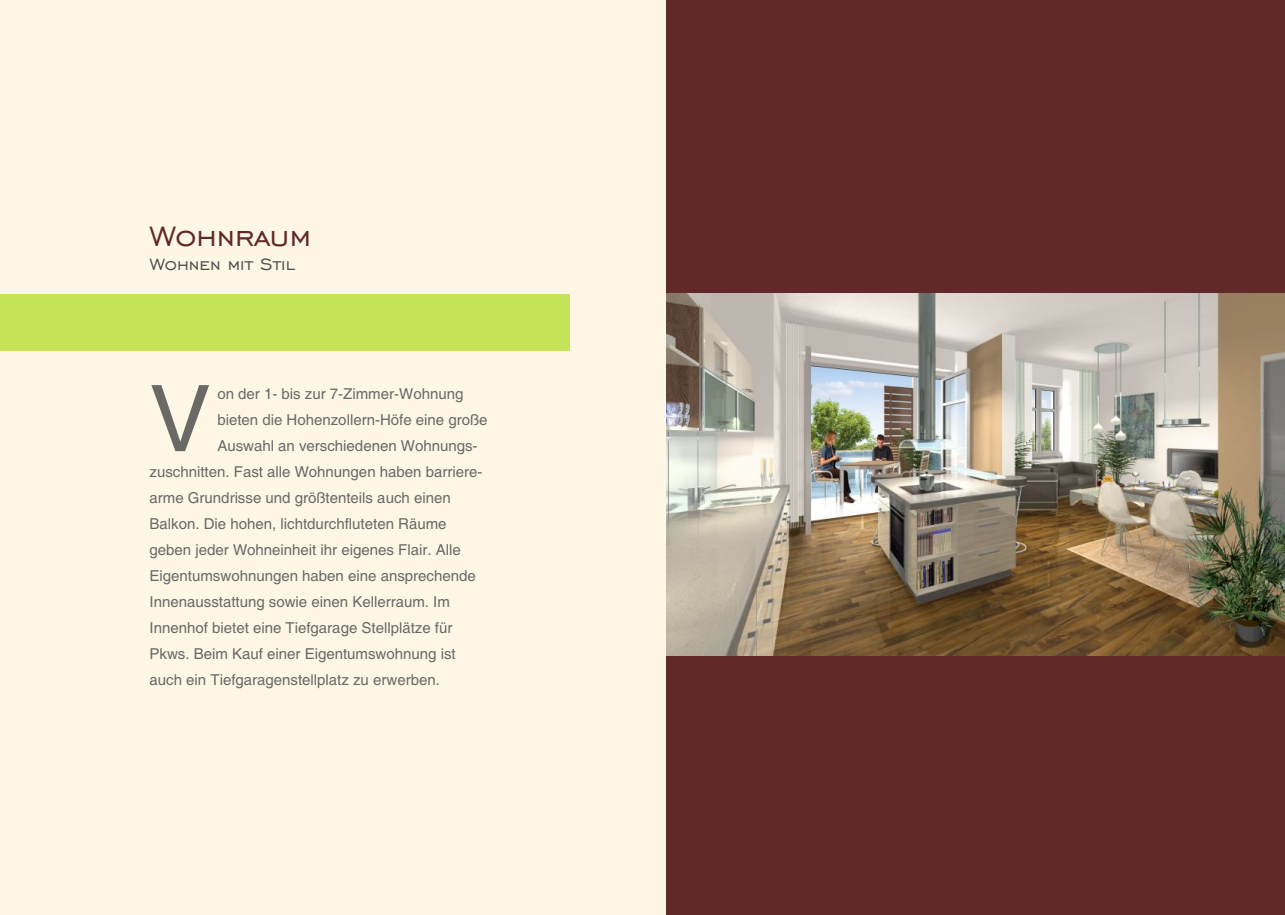
<style>
.page{position:relative;width:1285px;height:915px;background:#fff}
.page>*{position:absolute;margin:0;border:0;box-sizing:border-box;transform-origin:0 0}
.t1{font:91.95px "Helvetica";color:#696966}
.t2{font:36px "Engravers Gothic BT";color:#612929}
.t3{font:21px "Engravers Gothic BT";color:#4f4f4d}
.t4{font:15px "Helvetica";color:#696966}
</style>
<div class="page">
<hr style="left:1284px;top:0;width:1px;height:914px;background:#fff7e6">
<div style="left:0;top:0;width:1284px;height:914px;background:#fff7e6"></div>
<div style="left:666px;top:0;width:618px;height:914px;background:#612929"></div>
<img style="left:666px;top:294px;width:618px;height:360px">
<hr style="left:1284px;top:294px;width:1px;height:56px;background:#c4e359">
<div style="left:0;top:294px;width:569px;height:56px;background:#c4e359"></div>
<h2 class="t2" style="left:150px;top:219px;width:163px">Wohnraum</h2>
<h3 class="t3" style="left:150px;top:254px;width:147px">Wohnen mit Stil</h3>
<h1 class="t1" style="left:149px;top:384px;width:63px">V</h1>
<p class="t4" style="left:217px;top:387px;width:247px">on der 1- bis zur 7-Zimmer-Wohnung</p>
<p class="t4" style="left:217px;top:413px;width:272px">bieten die Hohenzollern-Höfe eine große</p>
<p class="t4" style="left:217px;top:439px;width:262px">Auswahl an verschiedenen Wohnungs-</p>
<p class="t4" style="left:149px;top:465px;width:334px">zuschnitten. Fast alle Wohnungen haben barriere-</p>
<p class="t4" style="left:149px;top:492px;width:302px">arme Grundrisse und größtenteils auch einen</p>
<p class="t4" style="left:149px;top:518px;width:298px">Balkon. Die hohen, lichtdurchfluteten Räume</p>
<p class="t4" style="left:149px;top:544px;width:312px">geben jeder Wohneinheit ihr eigenes Flair. Alle</p>
<p class="t4" style="left:149px;top:570px;width:328px">Eigentumswohnungen haben eine ansprechende</p>
<p class="t4" style="left:149px;top:596px;width:302px">Innenausstattung sowie einen Kellerraum. Im</p>
<p class="t4" style="left:149px;top:622px;width:304px">Innenhof bietet eine Tiefgarage Stellplätze für</p>
<p class="t4" style="left:149px;top:648px;width:307px">Pkws. Beim Kauf einer Eigentumswohnung ist</p>
<p class="t4" style="left:149px;top:674px;width:292px">auch ein Tiefgaragenstellplatz zu erwerben.</p>
</div>
